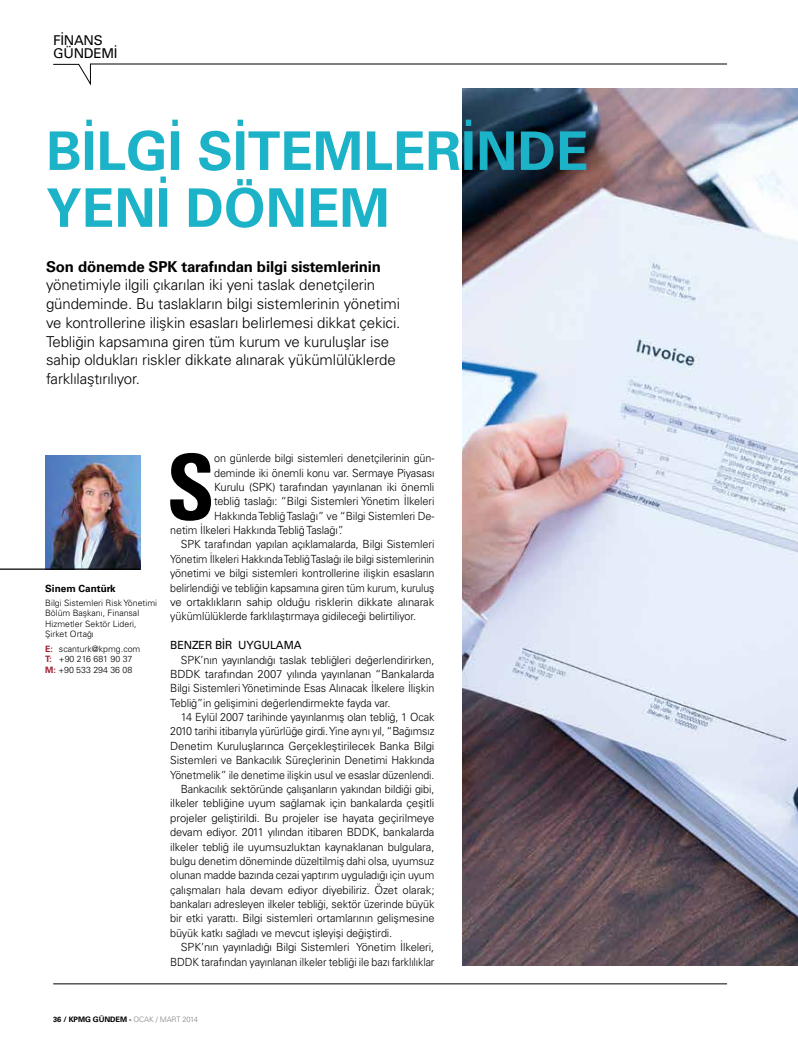
<style>
.page{position:relative;width:798px;height:1053px;background:#fff}
.page>*{position:absolute;margin:0;border:0;box-sizing:border-box;transform-origin:0 0}
.t1{font:700 condensed 90.88px "Univers LT Std";color:#000;scale:.96 1}
.t2{font:700 53.25px/56.9px "Univers LT Std";color:#1cb2c8}
.t3{font:300 15px/18.8px "Univers LT Std";letter-spacing:-.01em;color:#000}
.t4{font:700 15px "Univers LT Std";letter-spacing:-.01em;color:#000}
.t5{font:13.5px/13.5px "Univers LT Std";letter-spacing:-.02em;color:#000}
.t6{font:300 11.25px/14.4px "Univers LT Std";letter-spacing:-.01em;color:#000;text-align:justify}
.t7{font:300 11.25px "Univers LT Std";letter-spacing:-.01em;color:#000;scale:.96 1}
.t8{font:300 11.25px "Univers LT Std";letter-spacing:-.01em;color:#000;scale:.93 1}
.t9{font:300 11.25px "Univers LT Std";letter-spacing:-.01em;color:#000;scale:.95 1}
.t10{font:300 11.25px "Univers LT Std";letter-spacing:-.01em;color:#000;scale:.94 1}
.t11{font:11.25px "Univers LT Std";letter-spacing:-.01em;color:#000;scale:.96 1}
.t12{font:700 10px "Univers LT Std";color:#000}
.t13{font:300 8.75px/10.5px "Univers LT Std";color:#000}
.t14{font:700 7.5px "Univers LT Std";letter-spacing:-.01em;color:#000}
.s1{font-weight:700;color:#9d2031}
.s2{font-weight:300;color:#808285}
</style>
<div class="page">
<hr style="left:53px;top:983px;width:673px;height:1px;background:#000">
<img style="left:462px;top:88px;width:335px;height:877px">
<svg style="left:53px;top:63px;width:674px;height:23px"></svg>
<img style="left:45px;top:455px;width:95px;height:113px">
<hr style="left:0;top:568px;width:140px;height:1px;background:#000">
<p class="t5" style="left:53px;top:33px;width:66px">FINANS<br>GÜNDEMİ</p>
<h2 class="t2" style="left:46px;top:123px;width:543px">BİLGİ SİTEMLERİNDE<br>YENİ DÖNEM</h2>
<h3 class="t4" style="left:46px;top:257px;width:336px">Son dönemde SPK tarafından bilgi sistemlerinin</h3>
<p class="t3" style="left:46px;top:276px;width:355px">yönetimiyle ilgili çıkarılan iki yeni taslak denetçilerin gündeminde. Bu taslakların bilgi sistemlerinin yönetimi ve kontrollerine ilişkin esasları belirlemesi dikkat çekici.<br>Tebliğin kapsamına giren tüm kurum ve kuruluşlar ise sahip oldukları riskler dikkate alınarak yükümlülüklerde farklılaştırılıyor.</p>
<p class="t12" style="left:45px;top:582px;width:72px">Sinem Cantürk</p>
<p class="t13" style="left:45px;top:597px;width:113px">Bilgi Sistemleri Risk Yönetimi<br>Bölüm Başkanı, Finansal<br>Hizmetler Sektör Lideri,<br>Şirket Ortağı</p>
<p class="t13" style="left:45px;top:643px;width:97px"><span class="s1">E:</span> scanturk@kpmg.com<br><span class="s1">T:</span> +90 216 681 90 37<br><span class="s1">M:</span> +90 533 294 36 08</p>
<h1 class="t1" style="left:166px;top:431px;width:52px">S</h1>
<p class="t7" style="left:214px;top:451px;width:231px">on günlerde bilgi sistemleri denetçilerinin gün-</p>
<p class="t7" style="left:214px;top:465px;width:231px">deminde iki önemli konu var. Sermaye Piyasası</p>
<p class="t6" style="left:214px;top:479px;width:222px">Kurulu (SPK) tarafından yayınlanan iki önemli</p>
<p class="t6" style="left:214px;top:494px;width:222px">tebliğ taslağı: “Bilgi Sistemleri Yönetim İlkeleri</p>
<p class="t7" style="left:214px;top:509px;width:231px">Hakkında Tebliğ Taslağı” ve “Bilgi Sistemleri De-</p>
<p class="t7" style="left:170px;top:523px;width:182px">netim İlkeleri Hakkında Tebliğ Taslağı”.</p>
<p class="t6" style="left:181px;top:537px;width:255px">SPK tarafından yapılan açıklamalarda, Bilgi Sistemleri</p>
<p class="t8" style="left:170px;top:552px;width:285px">Yönetim İlkeleri Hakkında Tebliğ Taslağı ile bilgi sistemlerinin</p>
<p class="t7" style="left:170px;top:566px;width:277px">yönetimi ve bilgi sistemleri kontrollerine ilişkin esasların</p>
<p class="t10" style="left:170px;top:580px;width:282px">belirlendiği ve tebliğin kapsamına giren tüm kurum, kuruluş</p>
<p class="t6" style="left:170px;top:594px;width:265px">ve ortaklıkların sahip olduğu risklerin dikkate alınarak</p>
<p class="t7" style="left:170px;top:609px;width:257px">yükümlülüklerde farklılaştırmaya gidileceği belirtiliyor.</p>
<p class="t11" style="left:170px;top:638px;width:138px">BENZER BİR UYGULAMA</p>
<p class="t6" style="left:170px;top:652px;width:265px;text-indent:11px">SPK’nın yayınlandığı taslak tebliğleri değerlendirirken, BDDK tarafından 2007 yılında yayınlanan “Bankalarda Bilgi Sistemleri Yönetiminde Esas Alınacak İlkelere İlişkin Tebliğ”in gelişimini değerlendirmekte fayda var.</p>
<p class="t7" style="left:181px;top:710px;width:265px">14 Eylül 2007 tarihinde yayınlanmış olan tebliğ, 1 Ocak</p>
<p class="t7" style="left:170px;top:724px;width:276px">2010 tarihi itibarıyla yürürlüğe girdi. Yine aynı yıl, “Bağımsız</p>
<p class="t6" style="left:170px;top:738px;width:265px">Denetim Kuruluşlarınca Gerçekleştirilecek Banka Bilgi</p>
<p class="t7" style="left:170px;top:753px;width:276px">Sistemleri ve Bankacılık Süreçlerinin Denetimi Hakkında</p>
<p class="t8" style="left:170px;top:767px;width:285px">Yönetmelik” ile denetime ilişkin usul ve esaslar düzenlendi.</p>
<p class="t7" style="left:181px;top:782px;width:265px">Bankacılık sektöründe çalışanların yakından bildiği gibi,</p>
<p class="t6" style="left:170px;top:796px;width:265px">ilkeler tebliğine uyum sağlamak için bankalarda çeşitli</p>
<p class="t6" style="left:170px;top:810px;width:265px">projeler geliştirildi. Bu projeler ise hayata geçirilmeye</p>
<p class="t6" style="left:170px;top:824px;width:265px">devam ediyor. 2011 yılından itibaren BDDK, bankalarda</p>
<p class="t6" style="left:170px;top:839px;width:265px">ilkeler tebliğ ile uyumsuzluktan kaynaklanan bulgulara,</p>
<p class="t7" style="left:170px;top:854px;width:276px">bulgu denetim döneminde düzeltilmiş dahi olsa, uyumsuz</p>
<p class="t7" style="left:170px;top:868px;width:276px">olunan madde bazında cezai yaptırım uyguladığı için uyum</p>
<p class="t6" style="left:170px;top:882px;width:265px">çalışmaları hala devam ediyor diyebiliriz. Özet olarak;</p>
<p class="t7" style="left:170px;top:897px;width:276px">bankaları adresleyen ilkeler tebliği, sektör üzerinde büyük</p>
<p class="t6" style="left:170px;top:911px;width:265px">bir etki yarattı. Bilgi sistemleri ortamlarının gelişmesine</p>
<p class="t7" style="left:170px;top:925px;width:233px">büyük katkı sağladı ve mevcut işleyişi değiştirdi.</p>
<p class="t6" style="left:181px;top:939px;width:255px">SPK’nın yayınladığı Bilgi Sistemleri Yönetim İlkeleri,</p>
<p class="t9" style="left:170px;top:954px;width:279px">BDDK tarafından yayınlanan ilkeler tebliği ile bazı farklılıklar</p>
<p class="t14" style="left:53px;top:1014px;width:146px">36 / KPMG GÜNDEM - <span class="s2">OCAK / MART 2014</span></p>
</div>
